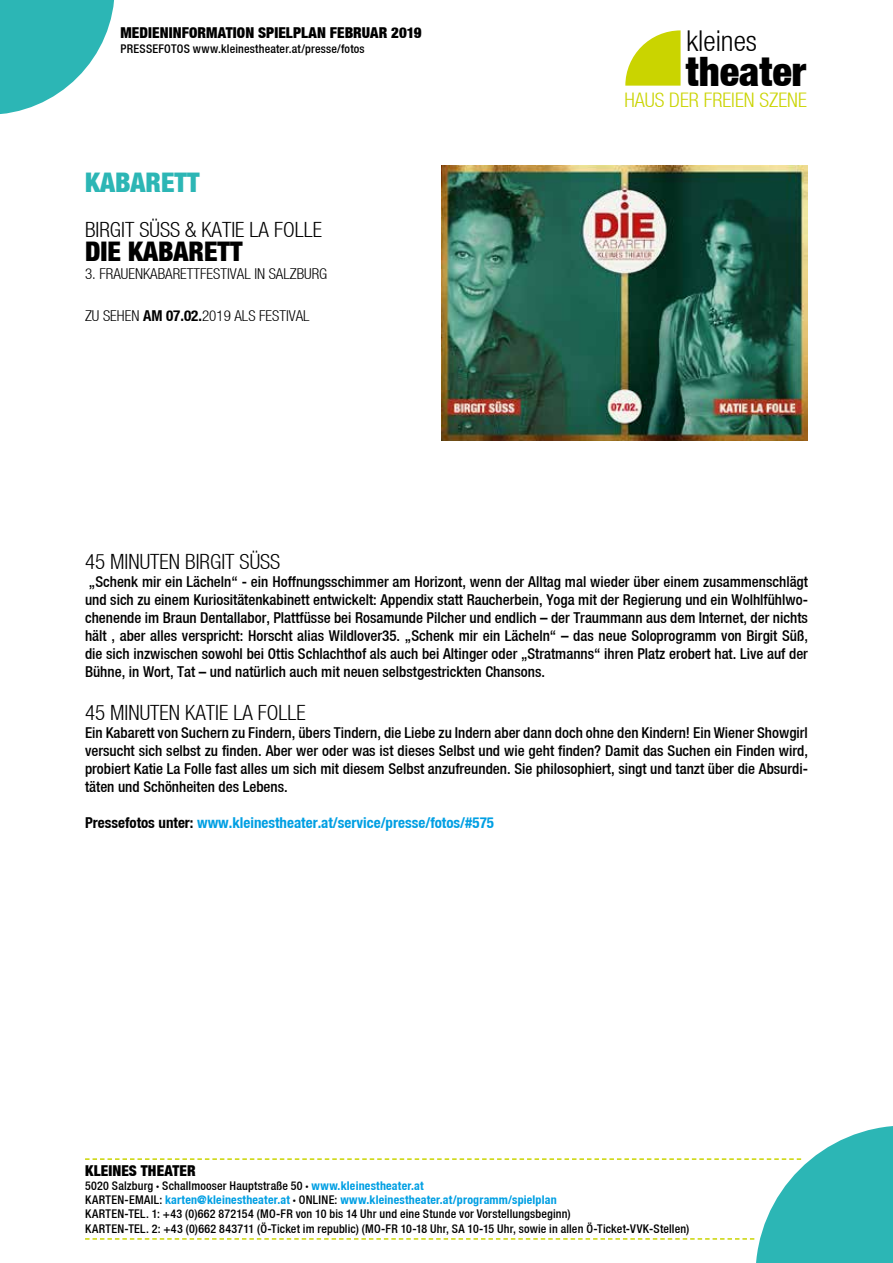
<style>
.page{position:relative;width:893px;height:1263px;background:#fff}
.page>*{position:absolute;margin:0;border:0;box-sizing:border-box;transform-origin:0 0}
.t1{font:40.5px "Helvetica Neue Black Cond";color:#000}
.t2{font:28.65px "Helvetica Neue Light Cond";color:#000}
.t3{font:27px "Helvetica Neue Black Cond";color:#000}
.t4{font:27px "Helvetica Neue Black Cond";color:#2cb6b5}
.t5{font:21px "Helvetica Neue Light Cond";color:#000}
.t6{font:20.1px "Helvetica Neue Light Cond";color:#cad400}
.t7{font:15px/18px "Helvetica Neue Medium Cond";color:#000;text-align:justify}
.t8{font:15px "Helvetica Neue Bold Cond";color:#009fe3}
.t9{font:15px "Helvetica Neue Light Cond";color:#000}
.t10{font:15px "Helvetica Neue Black Cond";letter-spacing:.005em;color:#000}
.t11{font:12px/14.2px "Helvetica Neue Medium Cond";letter-spacing:.015em;color:#000}
.t12{font:12px "Helvetica Neue Bold Cond";letter-spacing:.015em;color:#009fe3}
.s1{font-family:"Helvetica Neue Bold Cond"}
.s2{color:#000}
.s3{font-family:"Helvetica Neue Black Cond"}
.s4{font-family:"Helvetica Neue Bold Cond";color:#009fe3}
.s5{font-family:"Helvetica Neue Medium Cond";color:#000}
.s6{font-family:"Helvetica Neue Black Cond";color:#000}
</style>
<div class="page">
<svg style="left:625px;top:30px;width:56px;height:56px"></svg>
<svg style="left:85px;top:1126px;width:808px;height:137px"></svg>
<svg style="left:0;top:0;width:114px;height:114px"></svg>
<img style="left:442px;top:166px;width:366px;height:274px">
<p class="t10" style="left:120px;top:24px;width:303px">MEDIENINFORMATION SPIELPLAN FEBRUAR 2019</p>
<p class="t11" style="left:120px;top:41px;width:246px">PRESSEFOTOS www.kleinestheater.at/presse/fotos</p>
<h3 class="t4" style="left:85px;top:166px;width:116px">KABARETT</h3>
<h3 class="t5" style="left:85px;top:217px;width:238px">BIRGIT SÜSS &amp; KATIE LA FOLLE</h3>
<h3 class="t3" style="left:85px;top:235px;width:159px">DIE KABARETT</h3>
<p class="t9" style="left:85px;top:265px;width:244px">3. FRAUENKABARETTFESTIVAL IN SALZBURG</p>
<p class="t9" style="left:85px;top:307px;width:226px">ZU SEHEN <span class="s1">AM 07.02.</span>2019 ALS FESTIVAL</p>
<h2 class="t2" style="left:686px;top:25px;width:72px">kleines</h2>
<h1 class="t1" style="left:686px;top:46px;width:122px">theater</h1>
<h3 class="t6" style="left:624px;top:88px;width:184px">HAUS DER FREIEN SZENE</h3>
<h3 class="t5" style="left:85px;top:549px;width:197px">45 MINUTEN BIRGIT SÜSS</h3>
<p class="t7" style="left:85px;top:572px;width:724px">„Schenk mir ein Lächeln“ - ein Hoffnungsschimmer am Horizont, wenn der Alltag mal wieder über einem zusammenschlägt und sich zu einem Kuriositätenkabinett entwickelt: Appendix statt Raucherbein, Yoga mit der Regierung und ein Wolhlfühlwo&shy;chenende im Braun Dentallabor, Plattfüsse bei Rosamunde Pilcher und endlich – der Traummann aus dem Internet, der nichts hält , aber alles verspricht: Horscht alias Wildlover35. „Schenk mir ein Lächeln“ – das neue Soloprogramm von Birgit Süß, die sich inzwischen sowohl bei Ottis Schlachthof als auch bei Altinger oder „Stratmanns“ ihren Platz erobert hat. Live auf der Bühne, in Wort, Tat – und natürlich auch mit neuen selbstgestrickten Chansons.</p>
<h3 class="t5" style="left:85px;top:700px;width:222px">45 MINUTEN KATIE LA FOLLE</h3>
<p class="t7" style="left:85px;top:723px;width:724px">Ein Kabarett von Suchern zu Findern, übers Tindern, die Liebe zu Indern aber dann doch ohne den Kindern! Ein Wiener Showgirl versucht sich selbst zu finden. Aber wer oder was ist dieses Selbst und wie geht finden? Damit das Suchen ein Finden wird, probiert Katie La Folle fast alles um sich mit diesem Selbst anzufreunden. Sie philosophiert, singt und tanzt über die Absurdi&shy;täten und Schönheiten des Lebens.</p>
<p class="t8" style="left:85px;top:813px;width:410px"><span class="s2">Pressefotos unter:</span> www.kleinestheater.at/service/presse/fotos/#575</p>
<p class="t10" style="left:85px;top:1161px;width:112px">KLEINES THEATER</p>
<p class="t11" style="left:85px;top:1178px;width:340px">5020 Salzburg <span class="s3">·</span> Schallmooser Hauptstraße 50 <span class="s3">·</span> <span class="s4">www.kleinestheater.at</span></p>
<p class="t12" style="left:85px;top:1192px;width:473px"><span class="s5">KARTEN-EMAIL:</span> karten@kleinestheater.at <span class="s6">·</span> <span class="s5">ONLINE:</span> www.kleinestheater.at/programm/spielplan</p>
<p class="t11" style="left:85px;top:1207px;width:606px">KARTEN-TEL. 1: +43 (0)662 872154 (MO-FR von 10 bis 14 Uhr und eine Stunde vor Vorstellungsbeginn)<br>KARTEN-TEL. 2: +43 (0)662 843711 (Ö-Ticket im republic) (MO-FR 10-18 Uhr, SA 10-15 Uhr, sowie in allen Ö-Ticket-VVK-Stellen)</p>
</div>
